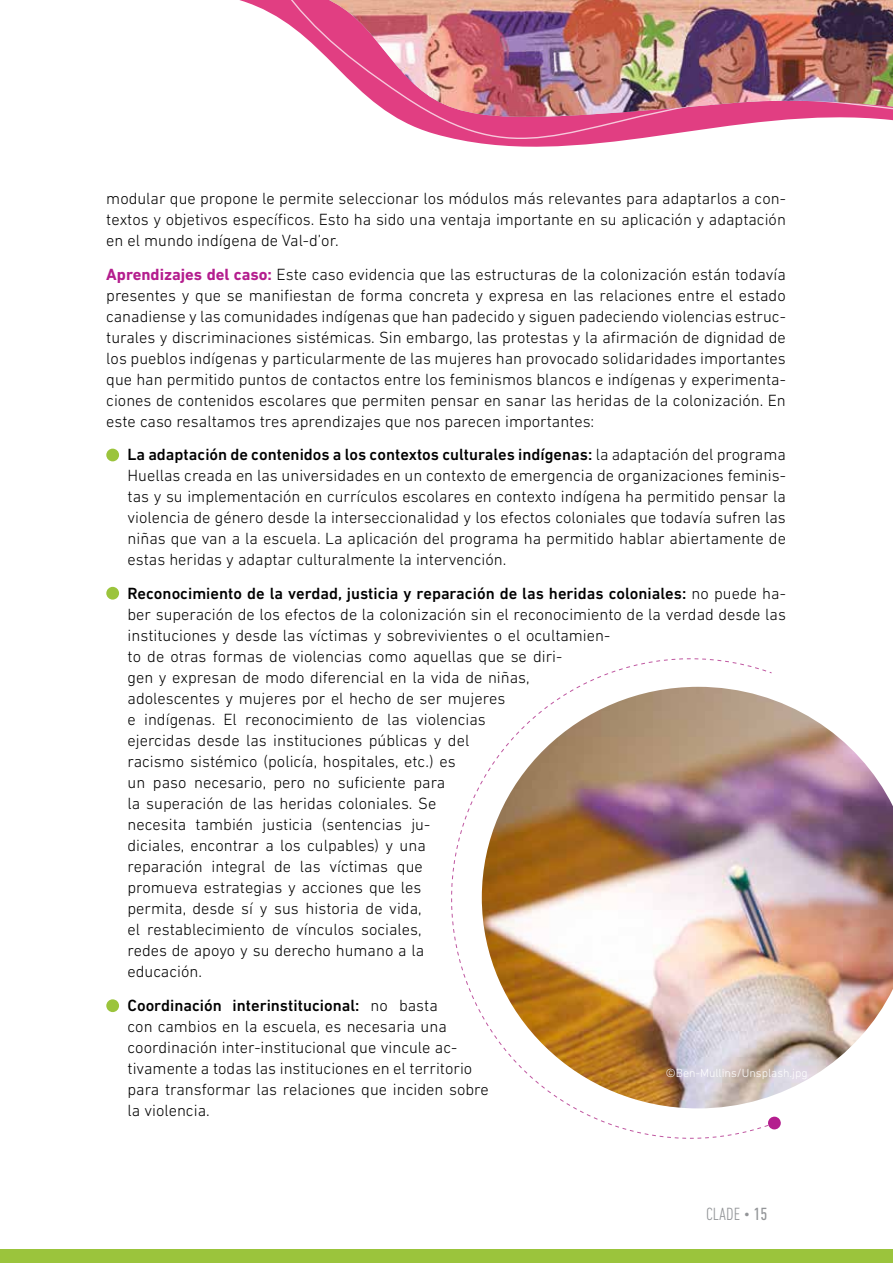
<style>
.page{position:relative;width:893px;height:1263px;background:#fff}
.page>*{position:absolute;margin:0;border:0;box-sizing:border-box;transform-origin:0 0}
.t1{font:300 condensed 18px "DIN Next LT Pro";color:#939598}
.t2{font:300 16.5px/21px "DIN Next LT Pro";color:#000;text-align:justify}
.t3{font:300 12px "DIN Next LT Pro";color:#fff}
.s1{font-weight:700;color:#b41e8e}
.s2{font-weight:500}
.s3{font-weight:400}
</style>
<div class="page">
<svg style="left:239px;top:0;width:379px;height:147px"></svg>
<svg style="left:263px;top:0;width:464px;height:141px"></svg>
<svg style="left:286px;top:0;width:607px;height:126px"></svg>
<img style="left:326px;top:0;width:567px;height:118px">
<div style="left:0;top:1249px;width:893px;height:14px;background:#9bc43c"></div>
<img style="left:775px;top:700px;width:118px;height:395px">
<svg style="left:615px;top:1126px;width:154px;height:13px"></svg>
<img style="left:464px;top:671px;width:311px;height:455px">
<div style="left:768px;top:1116px;width:13px;height:14px;background:#b41e8e;border-radius:50%"></div>
<div style="left:106px;top:587px;width:13px;height:13px;background:#9bc43c;border-radius:50%"></div>
<div style="left:106px;top:999px;width:13px;height:13px;background:#9bc43c;border-radius:50%"></div>
<div style="left:106px;top:449px;width:13px;height:12px;background:#9bc43c;border-radius:50%"></div>
<p class="t2" style="left:106px;top:187px;width:681px">modular que propone le permite seleccionar los módulos más relevantes para adaptarlos a con&shy;textos y objetivos específicos. Esto ha sido una ventaja importante en su aplicación y adaptación en el mundo indígena de Val-d’or.</p>
<p class="t2" style="left:106px;top:263px;width:681px"><span class="s1">Aprendizajes del caso:</span> Este caso evidencia que las estructuras de la colonización están todavía presentes y que se manifiestan de forma concreta y expresa en las relaciones entre el estado canadiense y las comunidades indígenas que han padecido y siguen padeciendo violencias estruc&shy;turales y discriminaciones sistémicas. Sin embargo, las protestas y la afirmación de dignidad de los pueblos indígenas y particularmente de las mujeres han provocado solidaridades importantes que han permitido puntos de contactos entre los feminismos blancos e indígenas y experimenta&shy;ciones de contenidos escolares que permiten pensar en sanar las heridas de la colonización. En este caso resaltamos tres aprendizajes que nos parecen importantes:</p>
<p class="t2" style="left:128px;top:444px;width:660px;text-indent:-21px"><span class="s2">• La adaptación de contenidos a los contextos culturales indígenas:</span> la adaptación del programa Huellas creada en las universidades en un contexto de emergencia de organizaciones feminis&shy;tas y su implementación en currículos escolares en contexto indígena ha permitido pensar la violencia de género desde la interseccionalidad y los efectos coloniales que todavía sufren las niñas que van a la escuela. La aplicación del programa ha permitido hablar abiertamente de estas heridas y adaptar culturalmente la intervención.</p>
<p class="t2" style="left:128px;top:583px;width:660px;text-align:left;text-indent:-21px"><span class="s2">• Reconocimiento de la verdad, justicia y reparación de las heridas coloniales:</span> no puede ha&shy;ber superación de los efectos de la colonización sin el reconocimiento de la verdad desde las instituciones y desde las víctimas y sobrevivientes o el ocultamien-<br>to de otras formas de violencias como aquellas que se diri-<br>gen y expresan de modo diferencial en la vida de niñas,<br>adolescentes y mujeres por el hecho de ser mujeres<br>e indígenas. El reconocimiento de las violencias<br>ejercidas desde las instituciones públicas y del<br>racismo sistémico (policía, hospitales, etc.) es<br>un paso necesario, pero no suficiente para<br>la superación de las heridas coloniales. Se<br>necesita también justicia (sentencias ju-<br>diciales, encontrar a los culpables) y una<br>reparación integral de las víctimas que<br>promueva estrategias y acciones que les<br>permita, desde sí y sus historia de vida,<br>el restablecimiento de vínculos sociales,<br>redes de apoyo y su derecho humano a la<br>educación.</p>
<p class="t2" style="left:128px;top:995px;width:363px;text-align:left;text-indent:-21px"><span class="s2">• Coordinación interinstitucional:</span> no basta<br>con cambios en la escuela, es necesaria una coordinación inter-institucional que vincule ac&shy;tivamente a todas las instituciones en el territorio para transformar las relaciones que inciden sobre la violencia.</p>
<p class="t3" style="left:666px;top:1066px;width:143px">©Ben-Mullins/Unsplash.jpg</p>
<p class="t1" style="left:706px;top:1204px;width:63px">CLADE • <span class="s3">15</span></p>
</div>
